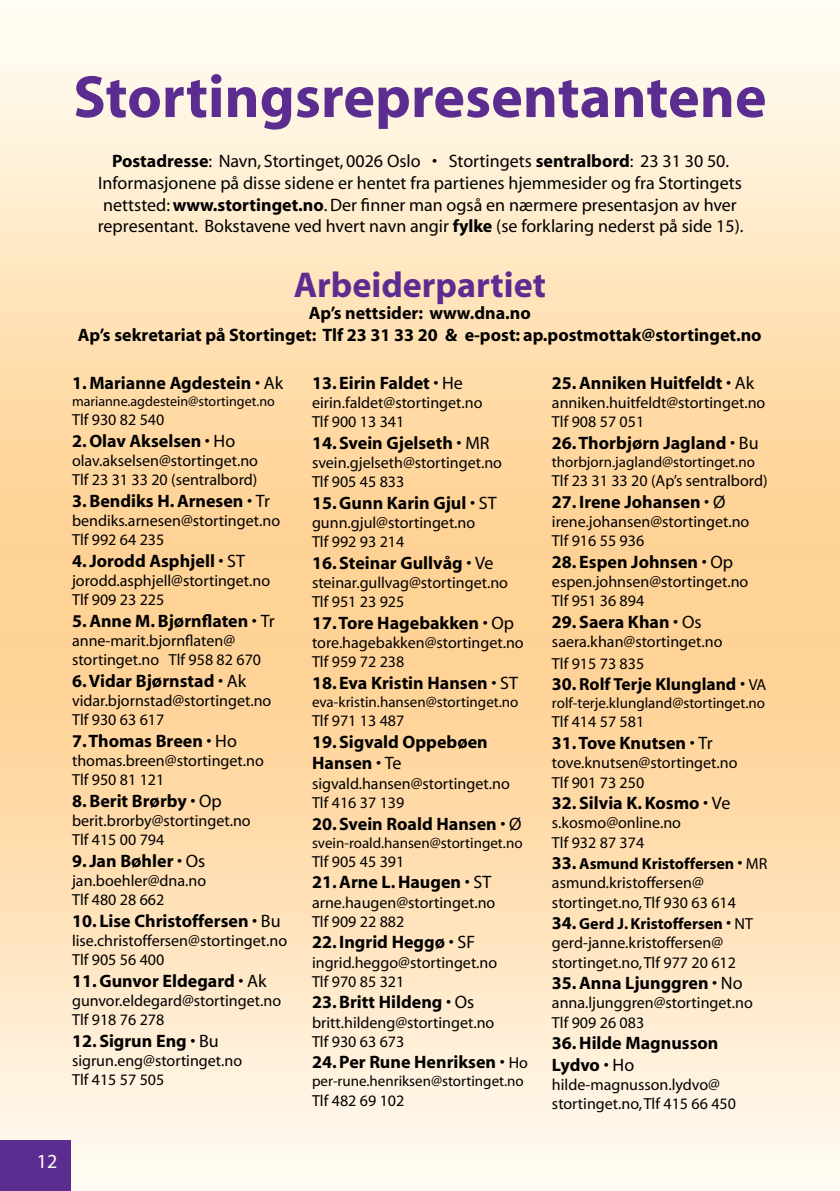
<style>
.page{position:relative;width:840px;height:1191px;background:#fff}
.page>*{position:absolute;margin:0;border:0;box-sizing:border-box;transform-origin:0 0}
.t1{font:700 60px "Myriad";color:#5c2d91}
.t2{font:700 36px "Myriad";color:#5c2d91}
.t3{font:20px "Myriad";color:#fff}
.t4{font:700 18px/21.6px "Myriad";color:#000}
.t5{font:18px/21.6px "Myriad";color:#000;text-align:center}
.t6{font:700 17.6px "Myriad";color:#000}
.t7{font:16px/19.2px "Myriad";color:#000}
.t8{font:15px "Myriad";color:#000}
.t9{font:14px "Myriad";color:#000}
.s1{font-weight:700}
.s2{font-weight:400}
.s3{font-weight:400;font-size:16px}
.s4{font-size:18px}
.s5{font-weight:400;font-size:18px}
.s6{font-weight:700;font-size:18px}
</style>
<div class="page">
<div style="left:0;top:1140px;width:71px;height:51px;background:#5c2d91"></div>
<h1 class="t1" style="left:73px;top:66px;width:694px">Stortingsrepresentantene</h1>
<p class="t5" style="left:98px;top:151px;width:646px"><span class="s1">Postadresse</span>: Navn, Stortinget, 0026 Oslo • Stortingets <span class="s1">sentralbord</span>: 23 31 30 50.<br>Informasjonene på disse sidene er hentet fra partienes hjemmesider og fra Stortingets nettsted: <span class="s1">www.stortinget.no</span>. Der finner man også en nærmere presentasjon av hver representant. Bokstavene ved hvert navn angir <span class="s1">fylke</span> (se forklaring nederst på side 15).</p>
<h2 class="t2" style="left:293px;top:267px;width:253px">Arbeiderpartiet</h2>
<p class="t4" style="left:78px;top:303px;width:685px;text-align:center">Ap’s nettsider: www.dna.no<br>Ap’s sekretariat på Stortinget: Tlf 23 31 33 20 &amp; e-post: ap.postmottak@stortinget.no</p>
<p class="t4" style="left:72px;top:373px;width:212px">1. Marianne Agdestein <span class="s2">• Ak</span></p>
<p class="t9" style="left:72px;top:394px;width:204px">marianne.agdestein@stortinget.no</p>
<p class="t7" style="left:72px;top:411px;width:94px">Tlf 930 82 540</p>
<p class="t4" style="left:72px;top:430px;width:165px">2. Olav Akselsen <span class="s2">• Ho</span></p>
<p class="t7" style="left:72px;top:451px;width:187px">olav.akselsen@stortinget.no<br>Tlf 23 31 33 20 (sentralbord)</p>
<p class="t4" style="left:72px;top:490px;width:199px">3. Bendiks H. Arnesen <span class="s2">• Tr</span></p>
<p class="t7" style="left:72px;top:511px;width:209px">bendiks.arnesen@stortinget.no<br>Tlf 992 64 235</p>
<p class="t4" style="left:72px;top:550px;width:174px">4. Jorodd Asphjell <span class="s2">• ST</span></p>
<p class="t7" style="left:72px;top:571px;width:199px">jorodd.asphjell@stortinget.no<br>Tlf 909 23 225</p>
<p class="t4" style="left:72px;top:610px;width:204px">5. Anne M. Bjørnflaten <span class="s2">• Tr</span></p>
<p class="t7" style="left:72px;top:631px;width:190px">anne-marit.bjornflaten@ stortinget.no Tlf 958 82 670</p>
<p class="t4" style="left:72px;top:670px;width:175px">6. Vidar Bjørnstad <span class="s2">• Ak</span></p>
<p class="t7" style="left:72px;top:691px;width:201px">vidar.bjornstad@stortinget.no<br>Tlf 930 63 617</p>
<p class="t4" style="left:72px;top:730px;width:166px">7. Thomas Breen <span class="s2">• Ho</span></p>
<p class="t7" style="left:72px;top:751px;width:193px">thomas.breen@stortinget.no<br>Tlf 950 81 121</p>
<p class="t4" style="left:72px;top:790px;width:151px">8. Berit Brørby <span class="s2">• Op</span></p>
<p class="t7" style="left:72px;top:811px;width:180px">berit.brorby@stortinget.no<br>Tlf 415 00 794</p>
<p class="t4" style="left:72px;top:850px;width:135px">9. Jan Bøhler <span class="s2">• Os</span></p>
<p class="t7" style="left:72px;top:871px;width:135px">jan.boehler@dna.no<br>Tlf 480 28 662</p>
<p class="t4" style="left:72px;top:910px;width:210px">10. Lise Christoffersen <span class="s2">• Bu</span></p>
<p class="t7" style="left:72px;top:931px;width:216px">lise.christoffersen@stortinget.no<br>Tlf 905 56 400</p>
<p class="t4" style="left:72px;top:970px;width:196px">11. Gunvor Eldegard <span class="s2">• Ak</span></p>
<p class="t7" style="left:72px;top:991px;width:210px">gunvor.eldegard@stortinget.no<br>Tlf 918 76 278</p>
<p class="t4" style="left:72px;top:1030px;width:148px">12. Sigrun Eng <span class="s2">• Bu</span></p>
<p class="t7" style="left:72px;top:1051px;width:171px">sigrun.eng@stortinget.no<br>Tlf 415 57 505</p>
<p class="t4" style="left:312px;top:373px;width:152px">13. Eirin Faldet <span class="s2">• He</span></p>
<p class="t7" style="left:312px;top:394px;width:172px">eirin.faldet@stortinget.no<br>Tlf 900 13 341</p>
<p class="t4" style="left:312px;top:433px;width:179px">14. Svein Gjelseth <span class="s2">• MR</span></p>
<p class="t7" style="left:312px;top:454px;width:191px">svein.gjelseth@stortinget.no<br>Tlf 905 45 833</p>
<p class="t4" style="left:312px;top:493px;width:186px">15. Gunn Karin Gjul <span class="s2">• ST</span></p>
<p class="t7" style="left:312px;top:514px;width:165px">gunn.gjul@stortinget.no<br>Tlf 992 93 214</p>
<p class="t4" style="left:312px;top:553px;width:183px">16. Steinar Gullvåg <span class="s2">• Ve</span></p>
<p class="t7" style="left:312px;top:574px;width:197px">steinar.gullvag@stortinget.no<br>Tlf 951 23 925</p>
<p class="t4" style="left:312px;top:613px;width:203px">17. Tore Hagebakken <span class="s2">• Op</span></p>
<p class="t7" style="left:312px;top:634px;width:213px">tore.hagebakken@stortinget.no<br>Tlf 959 72 238</p>
<p class="t4" style="left:312px;top:673px;width:207px">18. Eva Kristin Hansen <span class="s2">• ST</span></p>
<p class="t8" style="left:312px;top:694px;width:208px">eva-kristin.hansen@stortinget.no</p>
<p class="t7" style="left:312px;top:712px;width:94px">Tlf 971 13 487</p>
<p class="t4" style="left:312px;top:731px;width:177px">19. Sigvald Oppebøen<br>Hansen <span class="s2">• Te</span></p>
<p class="t7" style="left:312px;top:774px;width:199px">sigvald.hansen@stortinget.no<br>Tlf 416 37 139</p>
<p class="t4" style="left:312px;top:813px;width:211px">20. Svein Roald Hansen <span class="s2">• Ø</span></p>
<p class="t8" style="left:312px;top:835px;width:212px">svein-roald.hansen@stortinget.no</p>
<p class="t7" style="left:312px;top:852px;width:94px">Tlf 905 45 391</p>
<p class="t4" style="left:312px;top:872px;width:181px">21. Arne L. Haugen <span class="s2">• ST</span></p>
<p class="t7" style="left:312px;top:893px;width:185px">arne.haugen@stortinget.no<br>Tlf 909 22 882</p>
<p class="t4" style="left:312px;top:932px;width:164px">22. Ingrid Heggø <span class="s2">• SF</span></p>
<p class="t7" style="left:312px;top:953px;width:187px">ingrid.heggo@stortinget.no<br>Tlf 970 85 321</p>
<p class="t4" style="left:312px;top:992px;width:164px">23. Britt Hildeng <span class="s2">• Os</span></p>
<p class="t7" style="left:312px;top:1013px;width:184px">britt.hildeng@stortinget.no<br>Tlf 930 63 673</p>
<p class="t4" style="left:312px;top:1052px;width:217px">24. Per Rune Henriksen <span class="s2">•</span> <span class="s3">Ho</span></p>
<p class="t8" style="left:312px;top:1074px;width:213px">per-rune.henriksen@stortinget.no</p>
<p class="t7" style="left:312px;top:1091px;width:94px">Tlf 482 69 102</p>
<p class="t4" style="left:551px;top:373px;width:204px">25. Anniken Huitfeldt <span class="s2">• Ak</span></p>
<p class="t7" style="left:551px;top:394px;width:215px">anniken.huitfeldt@stortinget.no<br>Tlf 908 57 051</p>
<p class="t4" style="left:551px;top:433px;width:208px">26. Thorbjørn Jagland <span class="s2">• Bu</span></p>
<p class="t8" style="left:551px;top:454px;width:204px">thorbjorn.jagland@stortinget.no</p>
<p class="t7" style="left:551px;top:472px;width:217px">Tlf 23 31 33 20 (Ap’s sentralbord)</p>
<p class="t4" style="left:551px;top:491px;width:175px">27. Irene Johansen <span class="s2">• Ø</span></p>
<p class="t7" style="left:551px;top:513px;width:199px">irene.johansen@stortinget.no<br>Tlf 916 55 936</p>
<p class="t4" style="left:551px;top:551px;width:182px">28. Espen Johnsen <span class="s2">• Op</span></p>
<p class="t7" style="left:551px;top:573px;width:198px">espen.johnsen@stortinget.no<br>Tlf 951 36 894</p>
<p class="t4" style="left:551px;top:611px;width:151px">29. Saera Khan <span class="s2">• Os</span></p>
<p class="t7" style="left:551px;top:631px;width:172px;line-height:21.6px">saera.khan@stortinget.no<br>Tlf 915 73 835</p>
<p class="t6" style="left:551px;top:675px;width:216px"><span class="s4">30.</span> Rolf Terje Klungland <span class="s5">•</span> <span class="s3">VA</span></p>
<p class="t8" style="left:551px;top:696px;width:214px">rolf-terje.klungland@stortinget.no</p>
<p class="t7" style="left:551px;top:713px;width:94px">Tlf 414 57 581</p>
<p class="t4" style="left:551px;top:733px;width:162px">31. Tove Knutsen <span class="s2">• Tr</span></p>
<p class="t7" style="left:551px;top:754px;width:187px">tove.knutsen@stortinget.no<br>Tlf 901 73 250</p>
<p class="t4" style="left:551px;top:793px;width:180px">32. Silvia K. Kosmo <span class="s2">• Ve</span></p>
<p class="t7" style="left:551px;top:814px;width:130px">s.kosmo@online.no<br>Tlf 932 87 374</p>
<p class="t7" style="left:551px;top:855px;width:217px"><span class="s6">33.</span> <span class="s1">Asmund Kristoffersen</span> <span class="s4">•</span> MR asmund.kristoffersen@ stortinget.no, Tlf 930 63 614</p>
<p class="t7" style="left:551px;top:915px;width:202px"><span class="s6">34.</span> <span class="s1">Gerd J. Kristoffersen</span> <span class="s4">•</span> NT gerd-janne.kristoffersen@ stortinget.no, Tlf 977 20 612</p>
<p class="t4" style="left:551px;top:973px;width:192px">35. Anna Ljunggren <span class="s2">• No</span></p>
<p class="t7" style="left:551px;top:994px;width:202px">anna.ljunggren@stortinget.no<br>Tlf 909 26 083</p>
<p class="t4" style="left:551px;top:1033px;width:168px">36. Hilde Magnusson<br>Lydvo <span class="s2">• Ho</span></p>
<p class="t7" style="left:551px;top:1075px;width:185px">hilde-magnusson.lydvo@ stortinget.no, Tlf 415 66 450</p>
<p class="t3" style="left:37px;top:1151px;width:22px">12</p>
</div>
